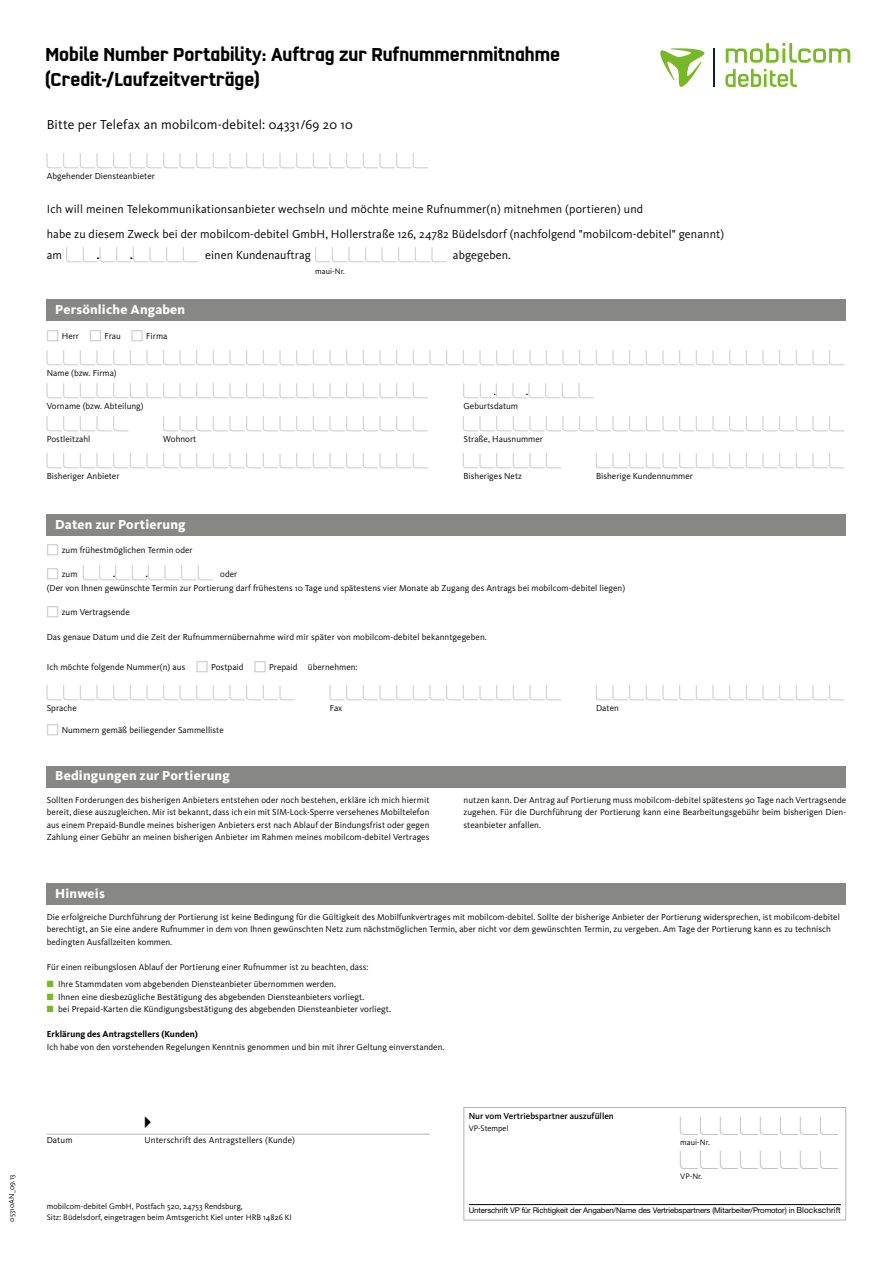
<style>
.page{position:relative;width:893px;height:1263px;background:#fff}
.page>*{position:absolute;margin:0;border:0;box-sizing:border-box;transform-origin:0 0}
.t1{font:500 19.5px/25.5px "Q Type Freenet Comp";color:#000}
.t2{font:18px "Hotmetal Borders Three";letter-spacing:.11em;color:#b1b2b3}
.t3{font:15px "Hotmetal Borders Three";letter-spacing:.11em;color:#b1b2b3}
.t4{font:800 13.5px "Kievit Pro";letter-spacing:.015em;color:#fff}
.t5{font:13.5px "Kievit Pro";letter-spacing:.015em;color:#000}
.t6{font:12px/25.3px "Kievit Pro";letter-spacing:.01em;color:#000}
.t7{font:9px/12.6px "Kievit Pro";letter-spacing:.005em;color:#000;text-align:justify}
.t8{font:700 9px "Kievit Pro";letter-spacing:.005em;color:#000}
.t9{font:500 9px "Kievit Pro";color:#000}
.t10{font:8.25px/10.5px "Kievit Pro";letter-spacing:.005em;color:#000}
.t11{font:7.8px "Helvetica Neue";letter-spacing:-.015em;color:#000}
.t12{font:7.5px "Kievit Pro";letter-spacing:.015em;color:#000}
.s1{color:#fff}
.s2{font-family:"Hotmetal Borders Three";font-size:15px;color:#b1b2b3}
.s3{font-size:15px}
.s4{font-family:"Kievit Pro";font-size:12px;color:#000}
.s5{font-family:"Kievit Pro";font-size:9px;color:#000}
.s6{color:#76b828}
.s7{font-size:8.25px}
</style>
<div class="page">
<div style="left:47px;top:300px;width:799px;height:21px;background:#878786"></div>
<div style="left:47px;top:514px;width:799px;height:22px;background:#878786"></div>
<div style="left:47px;top:883px;width:799px;height:21px;background:#878786"></div>
<div style="left:47px;top:766px;width:799px;height:21px;background:#878786"></div>
<hr style="left:47px;top:1134px;width:382px;height:1px;background:#b1b2b3">
<hr style="left:469px;top:1204px;width:372px;height:1px;background:#000">
<div style="left:463px;top:1107px;width:383px;height:113px;border:1px solid #b1b2b3"></div>
<hr style="left:714px;top:48px;width:1px;height:39px;background:#092043">
<svg style="left:660px;top:48px;width:45px;height:39px"></svg>
<svg style="left:725px;top:44px;width:125px;height:43px"></svg>
<p class="t12" style="left:7px;top:1221px;width:49px;rotate:-90deg">05310AN_09.13</p>
<h1 class="t1" style="left:45px;top:41px;width:516px">Mobile Number Portability: Auftrag zur Rufnummernmitnahme (Credit-/Laufzeitverträge)</h1>
<h3 class="t5" style="left:47px;top:117px;width:308px">Bitte per Telefax an mobilcom-debitel: 04331/69 20 10</h3>
<h3 class="t3" style="left:47px;top:154px;width:416px">SSSSSSSSSSSSSSSSSSSSSSS<span class="s1">SS</span></h3>
<p class="t7" style="left:47px;top:170px;width:110px">Abgehender Diensteanbieter</p>
<p class="t6" style="left:47px;top:196px;width:679px">Ich will meinen Telekommunikationsanbieter wechseln und möchte meine Rufnummer(n) mitnehmen (portieren) und<br>habe zu diesem Zweck bei der mobilcom-debitel GmbH, Hollerstraße 126, 24782 Büdelsdorf (nachfolgend "mobilcom-debitel" genannt)</p>
<h3 class="t6" style="left:47px;top:243px;width:466px">am <span class="s2">SS</span><span class="s3">.</span><span class="s2">SS</span><span class="s3">.</span><span class="s2">SSSS</span> einen Kundenauftrag <span class="s2">SSSSSSSS</span> abgegeben.</h3>
<p class="t10" style="left:315px;top:266px;width:31px">maui-Nr.</p>
<h3 class="t4" style="left:55px;top:302px;width:131px">Persönliche Angaben</h3>
<p class="t7" style="left:62px;top:329px;width:19px">Herr</p>
<p class="t7" style="left:104px;top:329px;width:18px">Frau</p>
<p class="t7" style="left:146px;top:329px;width:23px">Firma</p>
<h3 class="t3" style="left:47px;top:350px;width:799px">SSSSSSSSSSSSSSSSSSSSSSSSSSSSSSSSSSSSSSSSSSSSSSSS</h3>
<p class="t7" style="left:47px;top:367px;width:71px">Name (bzw. Firma)</p>
<h3 class="t3" style="left:47px;top:383px;width:383px">SSSSSSSSSSSSSSSSSSSSSSS</h3>
<h3 class="t3" style="left:463px;top:383px;width:132px">SS<span class="s4">.</span>SS<span class="s4">.</span>SSSS</h3>
<p class="t7" style="left:47px;top:400px;width:98px">Vorname (bzw. Abteilung)</p>
<p class="t7" style="left:463px;top:400px;width:56px">Geburtsdatum</p>
<h3 class="t3" style="left:47px;top:416px;width:799px">SSSSS<span class="s1">SS</span>SSSSSSSSSSSSSSSS<span class="s1">SS</span>SSSSSSSSSSSSSSSSSSSSSSS</h3>
<p class="t7" style="left:47px;top:433px;width:45px">Postleitzahl</p>
<p class="t7" style="left:163px;top:433px;width:35px">Wohnort</p>
<p class="t7" style="left:463px;top:433px;width:81px">Straße, Hausnummer</p>
<h3 class="t3" style="left:47px;top:453px;width:799px">SSSSSSSSSSSSSSSSSSSSSSS<span class="s1">SS</span>SSSSSS<span class="s1">SS</span>SSSSSSSSSSSSSSS</h3>
<p class="t7" style="left:47px;top:470px;width:74px">Bisheriger Anbieter</p>
<p class="t7" style="left:463px;top:470px;width:60px">Bisheriges Netz</p>
<p class="t7" style="left:596px;top:470px;width:99px">Bisherige Kundennummer</p>
<h3 class="t4" style="left:55px;top:516px;width:132px">Daten zur Portierung</h3>
<p class="t7" style="left:62px;top:544px;width:132px">zum frühestmöglichen Termin oder</p>
<h3 class="t3" style="left:62px;top:565px;width:177px"><span class="s5">zum</span> SS<span class="s4">.</span>SS<span class="s4">.</span>SSSS <span class="s5">oder</span></h3>
<p class="t7" style="left:47px;top:582px;width:580px">(Der von Ihnen gewünschte Termin zur Portierung darf frühestens 10 Tage und spätestens vier Monate ab Zugang des Antrags bei mobilcom-debitel liegen)</p>
<p class="t7" style="left:62px;top:605px;width:70px">zum Vertragsende</p>
<p class="t7" style="left:47px;top:631px;width:442px">Das genaue Datum und die Zeit der Rufnummernübernahme wird mir später von mobilcom-debitel bekanntgegeben.</p>
<p class="t7" style="left:47px;top:660px;width:140px">Ich möchte folgende Nummer(n) aus</p>
<p class="t7" style="left:211px;top:660px;width:34px">Postpaid</p>
<p class="t7" style="left:269px;top:660px;width:90px">Prepaid übernehmen:</p>
<h3 class="t3" style="left:47px;top:685px;width:799px">SSSSSSSSSSSSSSS<span class="s1">SS</span>SSSSSSSSSSSSSS<span class="s1">SS</span>SSSSSSSSSSSSSSS</h3>
<p class="t7" style="left:47px;top:701px;width:31px">Sprache</p>
<p class="t7" style="left:330px;top:701px;width:14px">Fax</p>
<p class="t7" style="left:596px;top:701px;width:24px">Daten</p>
<p class="t7" style="left:62px;top:723px;width:163px">Nummern gemäß beiliegender Sammelliste</p>
<h3 class="t4" style="left:55px;top:768px;width:176px">Bedingungen zur Portierung</h3>
<p class="t7" style="left:47px;top:793px;width:384px">Sollten Forderungen des bisherigen Anbieters entstehen oder noch bestehen, erkläre ich mich hiermit bereit, diese auszugleichen. Mir ist bekannt, dass ich ein mit SIM-Lock-Sperre versehenes Mobiltelefon aus einem Prepaid-Bundle meines bisherigen Anbieters erst nach Ablauf der Bindungsfrist oder gegen Zahlung einer Gebühr an meinen bisherigen Anbieter im Rahmen meines mobilcom-debitel Vertrages</p>
<p class="t7" style="left:463px;top:793px;width:384px">nutzen kann. Der Antrag auf Portierung muss mobilcom-debitel spätestens 90 Tage nach Vertragsende zugehen. Für die Durchführung der Portierung kann eine Bearbeitungsgebühr beim bisherigen Dien&shy;steanbieter anfallen.</p>
<h3 class="t4" style="left:55px;top:885px;width:51px">Hinweis</h3>
<p class="t7" style="left:47px;top:910px;width:795px;text-align:left">Die erfolgreiche Durchführung der Portierung ist keine Bedingung für die Gültigkeit des Mobilfunkvertrages mit mobilcom-debitel. Sollte der bisherige Anbieter der Portierung widersprechen, ist mobilcom-debitel berechtigt, an Sie eine andere Rufnummer in dem von Ihnen gewünschten Netz zum nächstmöglichen Termin, aber nicht vor dem gewünschten Termin, zu vergeben. Am Tage der Portierung kann es zu technisch bedingten Ausfallzeiten kommen.</p>
<p class="t7" style="left:47px;top:961px;width:323px">Für einen reibungslosen Ablauf der Portierung einer Rufnummer ist zu beachten, dass:</p>
<p class="t7" style="left:47px;top:978px;width:291px"><span class="s6">■</span> Ihre Stammdaten vom abgebenden Diensteanbieter übernommen werden.</p>
<p class="t7" style="left:47px;top:990px;width:319px"><span class="s6">■</span> Ihnen eine diesbezügliche Bestätigung des abgebenden Diensteanbieters vorliegt.</p>
<p class="t7" style="left:47px;top:1003px;width:346px"><span class="s6">■</span> bei Prepaid-Karten die Kündigungsbestätigung des abgebenden Diensteanbieter vorliegt.</p>
<p class="t8" style="left:47px;top:1029px;width:153px">Erklärung des Antragstellers (Kunden)</p>
<p class="t7" style="left:47px;top:1041px;width:399px">Ich habe von den vorstehenden Regelungen Kenntnis genommen und bin mit ihrer Geltung einverstanden.</p>
<p class="t7" style="left:47px;top:1133px;width:27px">Datum</p>
<p class="t7" style="left:145px;top:1133px;width:152px">Unterschrift des Antragstellers (Kunde)</p>
<p class="t10" style="left:47px;top:1201px;width:247px">mobilcom-debitel GmbH, Postfach 520, 24753 Rendsburg,<br>Sitz: Büdelsdorf, eingetragen beim Amtsgericht Kiel unter HRB 14826 KI</p>
<p class="t9" style="left:469px;top:1111px;width:147px">Nur vom Vertriebspartner auszufüllen</p>
<p class="t10" style="left:469px;top:1123px;width:41px">VP-Stempel</p>
<h2 class="t2" style="left:680px;top:1117px;width:159px">SSSSSSSS</h2>
<p class="t10" style="left:680px;top:1137px;width:31px">maui-Nr.</p>
<h2 class="t2" style="left:680px;top:1150px;width:159px">SSSSSSSS</h2>
<p class="t10" style="left:680px;top:1171px;width:24px">VP-Nr.</p>
<p class="t11" style="left:469px;top:1206px;width:373px">Unterschrift VP für Richtigkeit der Angaben/Name des Vertriebspartners (Mitarbeiter/Promotor) in <span class="s7">Blockschrift</span></p>
</div>
